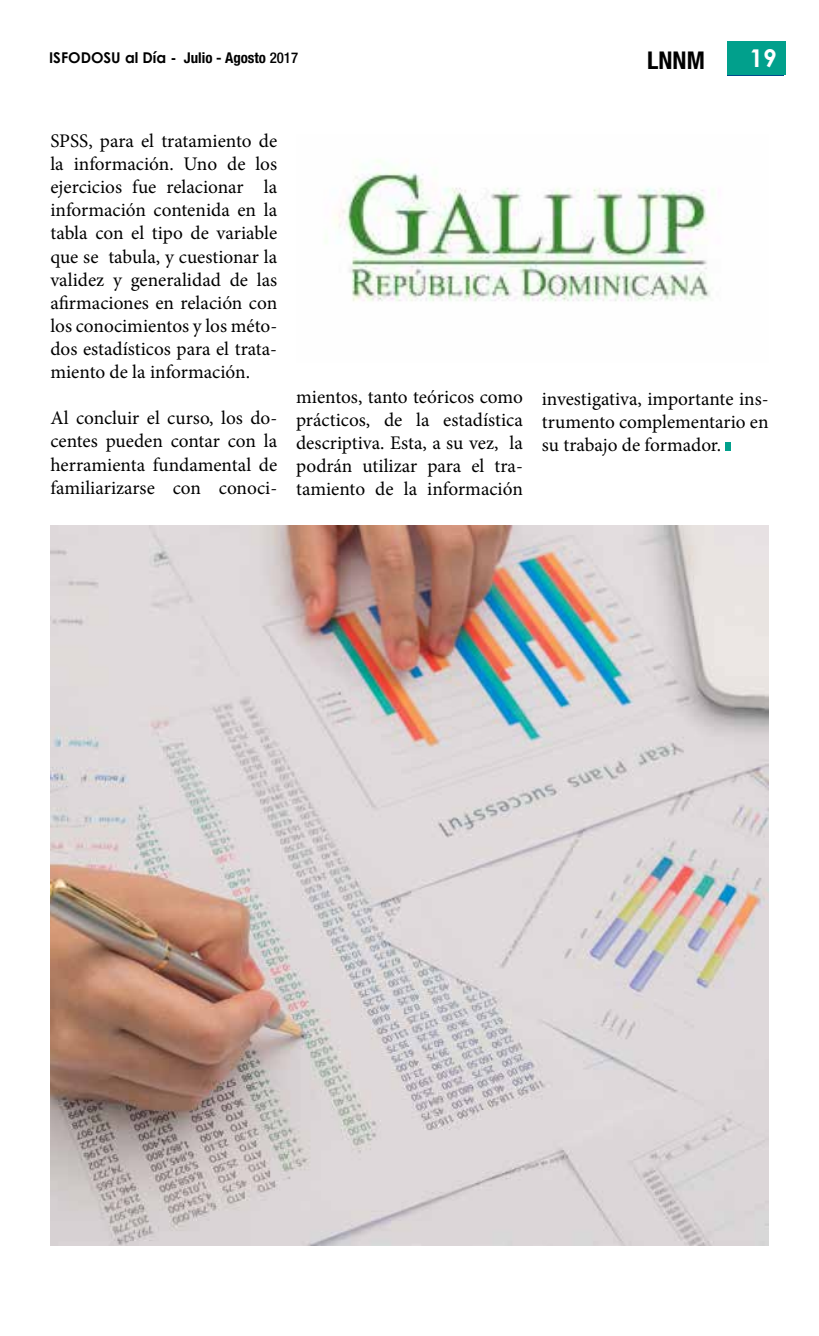
<style>
.page{position:relative;width:819px;height:1336px;background:#fff}
.page>*{position:absolute;margin:0;border:0;box-sizing:border-box;transform-origin:0 0}
.t1{font:700 condensed 24.5px "Helvetica Neue";color:#000}
.t2{font:700 24.5px "Century Gothic";color:#fff}
.t3{font:19.25px/23.1px "Minion Pro";color:#000;text-align:justify}
.t4{font:700 14.88px "Century Gothic";color:#000}
.s1{font-family:"Helvetica Neue";font-stretch:condensed}
.s2{font-family:"Helvetica Neue";font-weight:500;font-stretch:condensed}
</style>
<div class="page">
<div style="left:728px;top:42px;width:56px;height:34px;background:#004a8d"></div>
<img style="left:325px;top:160px;width:385px;height:142px">
<img style="left:50px;top:525px;width:719px;height:720px">
<div style="left:728px;top:41px;width:58px;height:34px;background:#01a08c"></div>
<div style="left:726px;top:442px;width:5px;height:9px;background:#01a08c"></div>
<p class="t4" style="left:49px;top:46px;width:251px">ISFODOSU al Día - <span class="s1">Julio - Agosto</span> <span class="s2">2017</span></p>
<p class="t1" style="left:647px;top:46px;width:57px">lnnm</p>
<p class="t2" style="left:733px;top:40px;width:45px">1919</p>
<p class="t3" style="left:50px;top:129px;width:228px">SPSS, para el tratamiento de la información. Uno de los ejercicios fue relacionar la información contenida en la tabla con el tipo de variable que se tabula, y cuestionar la validez y generalidad de las afirmaciones en relación con los conocimientos y los méto&shy;dos estadísticos para el trata&shy;miento de la información.</p>
<p class="t3" style="left:50px;top:407px;width:228px">Al concluir el curso, los do&shy;centes pueden contar con la herramienta fundamental de familiarizarse con conoci-</p>
<p class="t3" style="left:296px;top:385px;width:228px">mientos, tanto teóricos como prácticos, de la estadística descriptiva. Esta, a su vez, la podrán utilizar para el tra&shy;tamiento de la información</p>
<p class="t3" style="left:542px;top:387px;width:228px">investigativa, importante ins&shy;trumento complementario en su trabajo de formador.</p>
</div>
